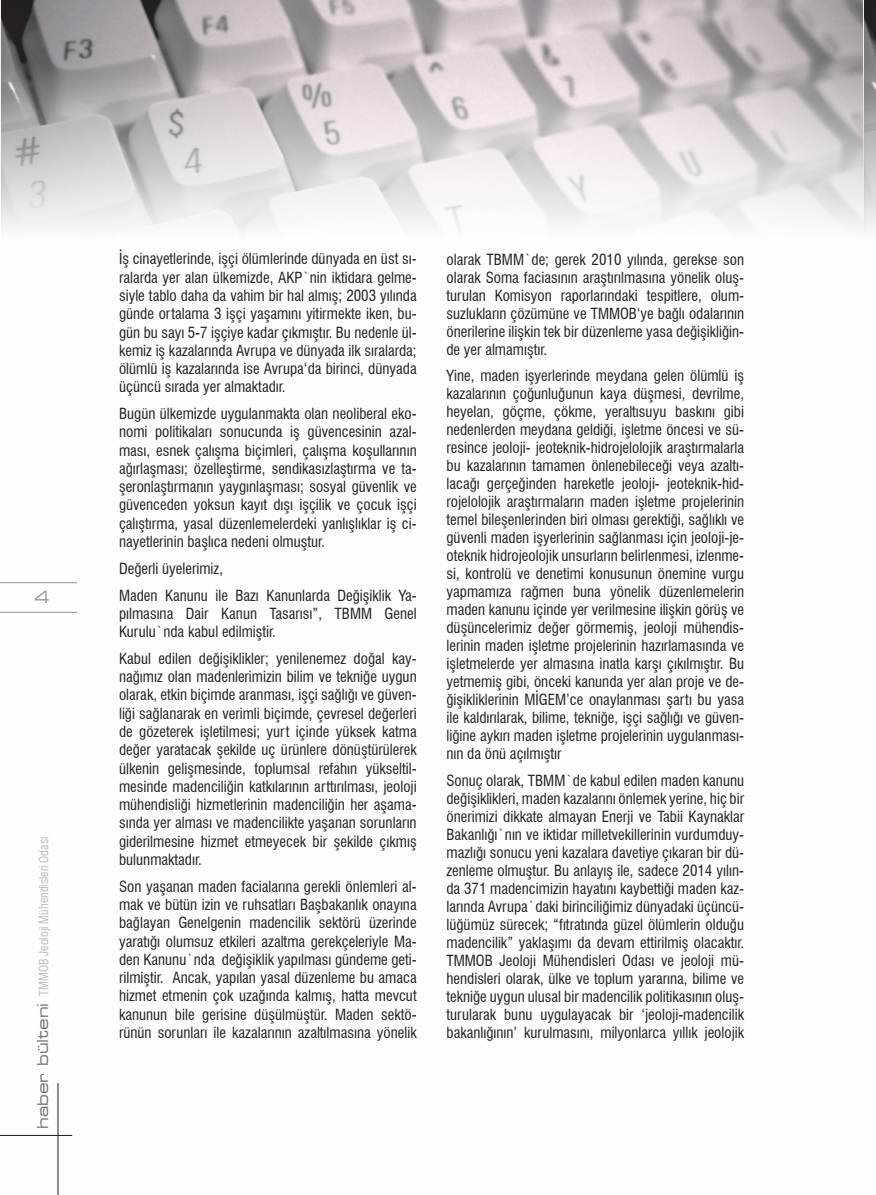
<style>
.page{position:relative;width:876px;height:1195px;background:#fff}
.page>*{position:absolute;margin:0;border:0;box-sizing:border-box;transform-origin:0 0}
.t1{font:expanded 16.5px "Square 721 BT";color:#939598}
.t2{font:condensed 15px/18px "Swiss 721 BT";color:#231f20;text-align:justify}
.t3{font:12px "Swiss 721 Condensed BT";color:#bcbdc0}
.s1{font-family:"Square 721 BT";font-stretch:expanded;font-size:15px;color:#6c6d70}
</style>
<div class="page">
<img style="left:1px;top:0;width:862px;height:1193px">
<svg style="left:863px;top:0;width:13px;height:232px;background:#a3a0a3"></svg>
<hr style="left:0;top:582px;width:77px;height:1px;background:#939598">
<hr style="left:0;top:612px;width:77px;height:1px;background:#939598">
<p class="t1" style="left:34px;top:588px;width:17px">4</p>
<p class="t3" style="left:36px;top:1129px;width:294px;rotate:-90deg"><span class="s1">haber bülteni</span> TMMOB Jeoloji Mühendisleri Odasý</p>
<p class="t2" style="left:119px;top:250px;width:299px">İş cinayetlerinde, işçi ölümlerinde dünyada en üst sı&shy;ralarda yer alan ülkemizde, AKP`nin iktidara gelme&shy;siyle tablo daha da vahim bir hal almış; 2003 yılında günde ortalama 3 işçi yaşamını yitirmekte iken, bu&shy;gün bu sayı 5-7 işçiye kadar çıkmıştır. Bu nedenle ül&shy;kemiz iş kazalarında Avrupa ve dünyada ilk sıralarda; ölümlü iş kazalarında ise Avrupa‘da birinci, dünyada üçüncü sırada yer almaktadır.</p>
<p class="t2" style="left:119px;top:404px;width:299px">Bugün ülkemizde uygulanmakta olan neoliberal eko&shy;nomi politikaları sonucunda iş güvencesinin azal&shy;ması, esnek çalışma biçimleri, çalışma koşullarının ağırlaşması; özelleştirme, sendikasızlaştırma ve ta&shy;şeronlaştırmanın yaygınlaşması; sosyal güvenlik ve güvenceden yoksun kayıt dışı işçilik ve çocuk işçi çalıştırma, yasal düzenlemelerdeki yanlışlıklar iş ci&shy;nayetlerinin başlıca nedeni olmuştur.</p>
<p class="t2" style="left:119px;top:555px;width:299px;line-height:26.7px">Değerli üyelerimiz,<br>Maden Kanunu ile Bazı Kanunlarda Değişiklik Ya-</p>
<p class="t2" style="left:119px;top:604px;width:299px">pılmasına Dair Kanun Tasarısı”, TBMM Genel<br>Kurulu`nda kabul edilmiştir.</p>
<p class="t2" style="left:119px;top:649px;width:299px">Kabul edilen değişiklikler; yenilenemez doğal kay&shy;nağımız olan madenlerimizin bilim ve tekniğe uygun olarak, etkin biçimde aranması, işçi sağlığı ve güven&shy;liği sağlanarak en verimli biçimde, çevresel değerleri de gözeterek işletilmesi; yurt içinde yüksek katma değer yaratacak şekilde uç ürünlere dönüştürülerek ülkenin gelişmesinde, toplumsal refahın yükseltil&shy;mesinde madenciliğin katkılarının arttırılması, jeoloji mühendisliği hizmetlerinin madenciliğin her aşama&shy;sında yer alması ve madencilikte yaşanan sorunların giderilmesine hizmet etmeyecek bir şekilde çıkmış bulunmaktadır.</p>
<p class="t2" style="left:119px;top:877px;width:299px">Son yaşanan maden facialarına gerekli önlemleri al&shy;mak ve bütün izin ve ruhsatları Başbakanlık onayına bağlayan Genelgenin madencilik sektörü üzerinde yaratığı olumsuz etkileri azaltma gerekçeleriyle Ma&shy;den Kanunu`nda değişiklik yapılması gündeme geti&shy;rilmiştir. Ancak, yapılan yasal düzenleme bu amaca hizmet etmenin çok uzağında kalmış, hatta mevcut kanunun bile gerisine düşülmüştür. Maden sektö&shy;rünün sorunları ile kazalarının azaltılmasına yönelik</p>
<p class="t2" style="left:446px;top:250px;width:299px">olarak TBMM`de; gerek 2010 yılında, gerekse son olarak Soma faciasının araştırılmasına yönelik oluş&shy;turulan Komisyon raporlarındaki tespitlere, olum&shy;suzlukların çözümüne ve TMMOB‘ye bağlı odalarının önerilerine ilişkin tek bir düzenleme yasa değişikliğin&shy;de yer almamıştır.</p>
<p class="t2" style="left:446px;top:367px;width:299px">Yine, maden işyerlerinde meydana gelen ölümlü iş kazalarının çoğunluğunun kaya düşmesi, devrilme, heyelan, göçme, çökme, yeraltısuyu baskını gibi nedenlerden meydana geldiği, işletme öncesi ve sü&shy;resince jeoloji- jeoteknik-hidrojelolojik araştırmalarla bu kazalarının tamamen önlenebileceği veya azaltı&shy;lacağı gerçeğinden hareketle jeoloji- jeoteknik-hid&shy;rojelolojik araştırmaların maden işletme projelerinin temel bileşenlerinden biri olması gerektiği, sağlıklı ve güvenli maden işyerlerinin sağlanması için jeoloji-je&shy;oteknik hidrojeolojik unsurların belirlenmesi, izlenme&shy;si, kontrolü ve denetimi konusunun önemine vurgu yapmamıza rağmen buna yönelik düzenlemelerin maden kanunu içinde yer verilmesine ilişkin görüş ve düşüncelerimiz değer görmemiş, jeoloji mühendis&shy;lerinin maden işletme projelerinin hazırlamasında ve işletmelerde yer almasına inatla karşı çıkılmıştır. Bu yetmemiş gibi, önceki kanunda yer alan proje ve de&shy;ğişikliklerinin MİGEM’ce onaylanması şartı bu yasa ile kaldırılarak, bilime, tekniğe, işçi sağlığı ve güven&shy;liğine aykırı maden işletme projelerinin uygulanması&shy;nın da önü açılmıştır</p>
<p class="t2" style="left:446px;top:771px;width:299px">Sonuç olarak, TBMM`de kabul edilen maden kanunu değişiklikleri, maden kazalarını önlemek yerine, hiç bir önerimizi dikkate almayan Enerji ve Tabii Kaynaklar Bakanlığı`nın ve iktidar milletvekillerinin vurdumduy&shy;mazlığı sonucu yeni kazalara davetiye çıkaran bir dü&shy;zenleme olmuştur. Bu anlayış ile, sadece 2014 yılın&shy;da 371 madencimizin hayatını kaybettiği maden kaz&shy;larında Avrupa`daki birinciliğimiz dünyadaki üçüncü&shy;lüğümüz sürecek; “fıtratında güzel ölümlerin olduğu madencilik” yaklaşımı da devam ettirilmiş olacaktır.<br>TMMOB Jeoloji Mühendisleri Odası ve jeoloji mü&shy;hendisleri olarak, ülke ve toplum yararına, bilime ve tekniğe uygun ulusal bir madencilik politikasının oluş&shy;turularak bunu uygulayacak bir ‘jeoloji-madencilik bakanlığının’ kurulmasını, milyonlarca yıllık jeolojik</p>
</div>
